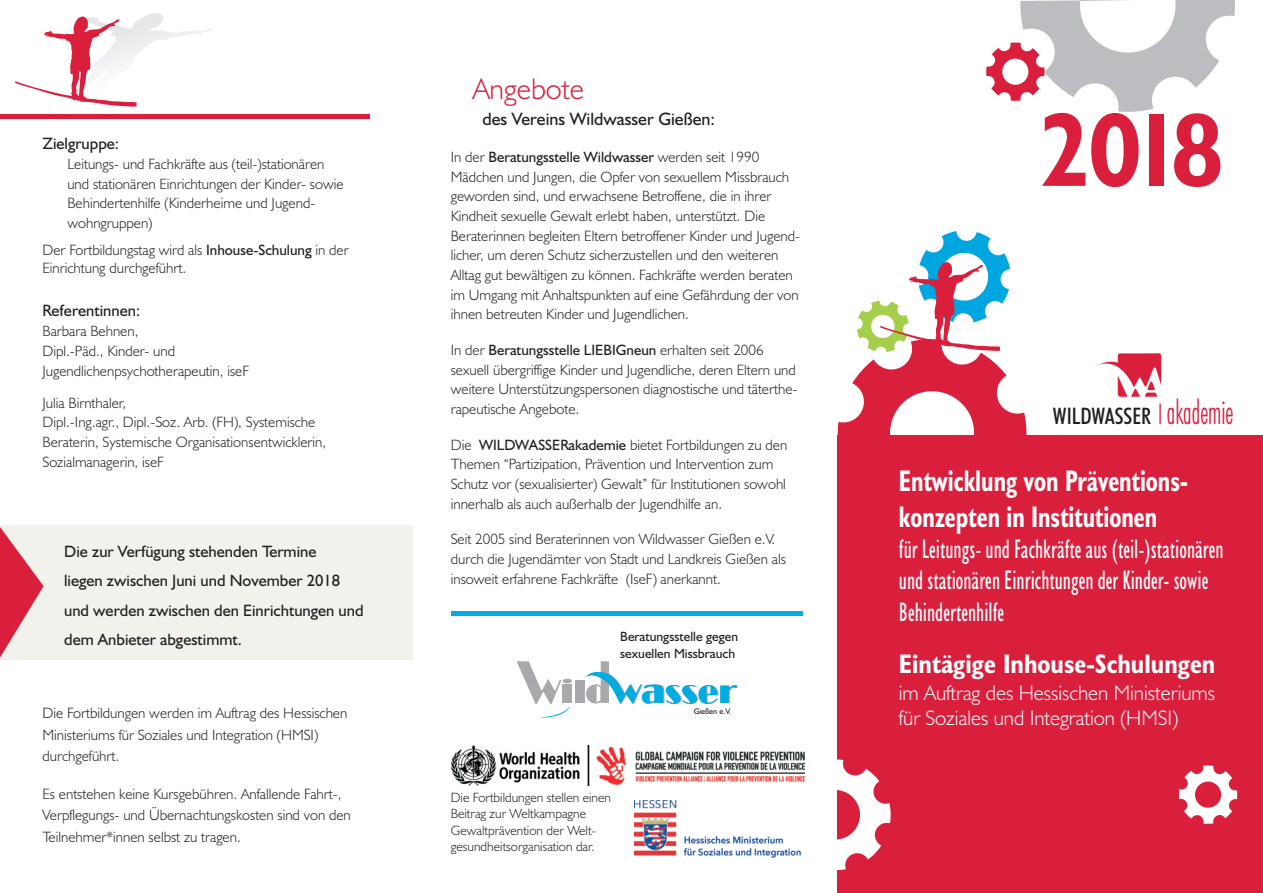
<style>
.page{position:relative;width:1263px;height:893px;background:#fff}
.page>*{position:absolute;margin:0;border:0;box-sizing:border-box;transform-origin:0 0}
.t1{font:700 condensed 105px "Humanist 521 BT";color:#da1f3d}
.t2{font:700 condensed 30px/36px "Humanist 521 BT";color:#fff;scale:.83 1}
.t3{font:300 30px "Humanist 521 BT";color:#da1f3d}
.t4{font:condensed 27px/31px "Humanist 521 BT";color:#fff;scale:.83 1}
.t5{font:700 condensed 27px "Humanist 521 BT";color:#fff}
.t6{font:500 condensed 22.8px "Futura BT";color:#231f20}
.t7{font:300 21px/25px "Humanist 521 BT";color:#fff}
.t8{font:18px "Humanist 521 BT";color:#231f20}
.t9{font:16.5px/29.5px "Humanist 521 BT";color:#231f20}
.t10{font:300 15px/19.6px "Humanist 521 BT";color:#231f20}
.t11{font:300 13.5px/16px "Humanist 521 BT";color:#231f20}
.t12{font:13.5px/16px "Humanist 521 BT";color:#231f20}
.t13{font:8.1px "Humanist 521 BT";color:#231f20}
.s1{font-weight:400}
.s2{font-weight:300;font-size:28.8px;color:#da1f3d}
.s3{font-weight:300;font-size:33.75px;color:#da1f3d}
</style>
<div class="page">
<div style="left:838px;top:435px;width:425px;height:458px;background:#da1f3d"></div>
<svg style="left:1097px;top:353px;width:64px;height:44px"></svg>
<svg style="left:1179px;top:765px;width:58px;height:59px"></svg>
<svg style="left:986px;top:0;width:249px;height:112px"></svg>
<div style="left:563px;top:685px;width:9px;height:18px;background:#a8a9ad"></div>
<hr style="left:562px;top:679px;width:10px;height:4px;background:#bebec1;border-radius:50%">
<div style="left:575px;top:680px;width:9px;height:23px;background:#a8a9ad"></div>
<svg style="left:516px;top:661px;width:55px;height:57px"></svg>
<svg style="left:586px;top:661px;width:152px;height:44px"></svg>
<hr style="left:451px;top:611px;width:352px;height:4px;background:#00ace1">
<svg style="left:804px;top:759px;width:87px;height:111px"></svg>
<img style="left:452px;top:745px;width:352px;height:41px">
<img style="left:634px;top:800px;width:167px;height:57px">
<svg style="left:838px;top:231px;width:189px;height:204px"></svg>
<div style="left:0;top:525px;width:412px;height:135px;background:#f2f2ed"></div>
<svg style="left:15px;top:13px;width:198px;height:94px"></svg>
<div style="left:0;top:114px;width:370px;height:5px;background:#da1f3d"></div>
<svg style="left:0;top:527px;width:44px;height:131px"></svg>
<p class="t9" style="left:43px;top:130px;width:78px">Zielgruppe:</p>
<p class="t10" style="left:67px;top:155px;width:278px">Leitungs- und Fachkräfte aus (teil-)stationären und stationären Einrichtungen der Kinder- sowie Behindertenhilfe (Kinderheime und Jugend&shy;wohngruppen)</p>
<p class="t10" style="left:43px;top:242px;width:308px;line-height:17.9px">Der Fortbildungstag wird als <span class="s1">Inhouse-Schulung</span> in der<br>Einrichtung durchgeführt.</p>
<p class="t9" style="left:43px;top:297px;width:99px">Referentinnen:</p>
<p class="t10" style="left:43px;top:323px;width:208px">Barbara Behnen,<br>Dipl.-Päd., Kinder- und<br>Jugendlichenpsychotherapeutin, iseF</p>
<p class="t10" style="left:43px;top:394px;width:285px">Julia Birnthaler,<br>Dipl.-Ing.agr., Dipl.-Soz. Arb. (FH), Systemische Beraterin, Systemische Organisationsentwicklerin, Sozialmanagerin, iseF</p>
<p class="t9" style="left:64px;top:538px;width:301px">Die zur Verfügung stehenden Termine<br>liegen zwischen Juni und November 2018 und werden zwischen den Einrichtungen und dem Anbieter abgestimmt.</p>
<p class="t10" style="left:43px;top:704px;width:306px;line-height:21.5px">Die Fortbildungen werden im Auftrag des Hessischen<br>Ministeriums für Soziales und Integration (HMSI) durchgeführt.</p>
<p class="t10" style="left:43px;top:784px;width:310px;line-height:21.5px">Es entstehen keine Kursgebühren. Anfallende Fahrt-,<br>Verpflegungs- und Übernachtungskosten sind von den<br>Teilnehmer*innen selbst zu tragen.</p>
<h2 class="t3" style="left:473px;top:77px;width:113px">Angebote</h2>
<p class="t8" style="left:482px;top:112px;width:234px">des Vereins Wildwasser Gießen:</p>
<p class="t10" style="left:451px;top:148px;width:351px">In der <span class="s1">Beratungsstelle Wildwasser</span> werden seit 1990<br>Mädchen und Jungen, die Opfer von sexuellem Missbrauch geworden sind, und erwachsene Betroffene, die in ihrer Kindheit sexuelle Gewalt erlebt haben, unterstützt. Die Beraterinnen begleiten Eltern betroffener Kinder und Jugend&shy;licher, um deren Schutz sicherzustellen und den weiteren Alltag gut bewältigen zu können. Fachkräfte werden beraten im Umgang mit Anhaltspunkten auf eine Gefährdung der von ihnen betreuten Kinder und Jugendlichen.</p>
<p class="t10" style="left:451px;top:341px;width:348px">In der <span class="s1">Beratungsstelle LIEBIGneun</span> erhalten seit 2006 sexuell übergriffige Kinder und Jugendliche, deren Eltern und weitere Unterstützungspersonen diagnostische und täterthe&shy;rapeutische Angebote.</p>
<p class="t10" style="left:451px;top:436px;width:338px">Die <span class="s1">WILDWASSERakademie</span> bietet Fortbildungen zu den Themen “Partizipation, Prävention und Intervention zum Schutz vor (sexualisierter) Gewalt” für Institutionen sowohl innerhalb als auch außerhalb der Jugendhilfe an.</p>
<p class="t10" style="left:451px;top:531px;width:337px">Seit 2005 sind Beraterinnen von Wildwasser Gießen e.V. durch die Jugendämter von Stadt und Landkreis Gießen als insoweit erfahrene Fachkräfte (IseF) anerkannt.</p>
<p class="t12" style="left:620px;top:630px;width:119px">Beratungsstelle gegen sexuellen Missbrauch</p>
<p class="t11" style="left:451px;top:791px;width:162px">Die Fortbildungen stellen einen<br>Beitrag zur Weltkampagne<br>Gewaltprävention der Welt&shy;gesundheitsorganisation dar.</p>
<p class="t13" style="left:694px;top:708px;width:39px">Gießen e.V.</p>
<h1 class="t1" style="left:1041px;top:106px;width:184px">2018</h1>
<h3 class="t6" style="left:1053px;top:407px;width:182px">WILDWASSER <span class="s2">I</span> <span class="s3">akademie</span></h3>
<h2 class="t2" style="left:899px;top:465px;width:350px">Entwicklung von Präventions&shy;konzepten in Institutionen</h2>
<h3 class="t4" style="left:899px;top:536px;width:393px">für Leitungs- und Fachkräfte aus (teil-)stationären und stationären Einrichtungen der Kinder- sowie<br>Behindertenhilfe</h3>
<h3 class="t5" style="left:899px;top:653px;width:318px">Eintägige Inhouse-Schulungen</h3>
<h3 class="t7" style="left:899px;top:682px;width:318px">im Auftrag des Hessischen Ministeriums für Soziales und Integration (HMSI)</h3>
</div>
